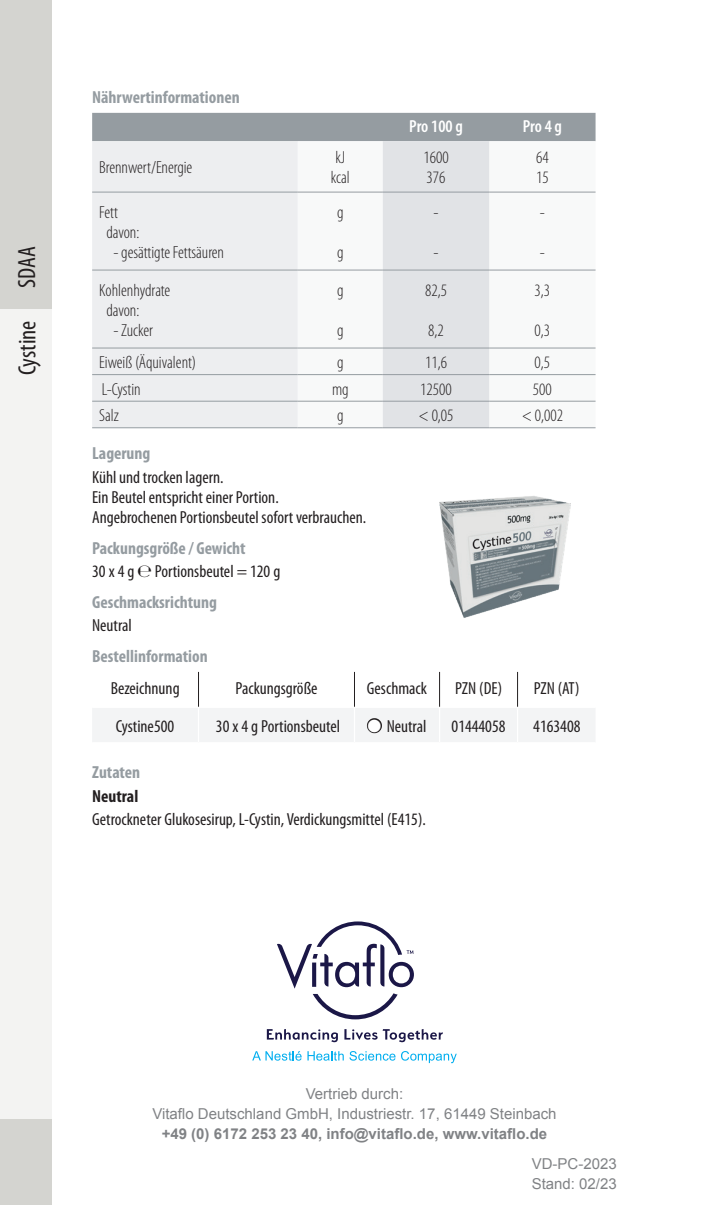
<style>
.page{position:relative;width:709px;height:1205px;background:#fff}
.page>*{position:absolute;margin:0;border:0;box-sizing:border-box;transform-origin:0 0}
.t1{font:condensed 25px "Myriad Pro";color:#231f20}
.t2{font:condensed 17.5px/20px "Myriad Pro";color:#231f20}
.t3{font:300 condensed 17.5px/20px "Myriad Pro";color:#231f20}
.t4{font:700 condensed 17.5px "Myriad Pro";color:#959ca1}
.t5{font:600 condensed 17.5px "Myriad Pro";letter-spacing:-.005em;color:#fff}
.t6{font:700 condensed 17.5px "Myriad Pro";color:#231f20}
.t7{font:15px/20px "Arial";color:#808285;text-align:center}
.t8{font:700 15px "Arial";color:#808285}
.s1{font-weight:700;color:#959ca1}
.s2{font-weight:300;font-stretch:normal}
</style>
<div class="page">
<div style="left:0;top:309px;width:52px;height:811px;background:#f3f3f2"></div>
<div style="left:0;top:1120px;width:52px;height:85px;background:#d4d4d0"></div>
<div style="left:0;top:0;width:52px;height:309px;background:#d4d4d0"></div>
<svg style="left:92px;top:113px;width:503px;height:314px"></svg>
<hr style="left:92px;top:192px;width:206px;height:1px;background:#959ca1">
<hr style="left:298px;top:192px;width:85px;height:1px;background:#959ca1">
<hr style="left:383px;top:192px;width:106px;height:1px;background:#959ca1">
<hr style="left:489px;top:192px;width:106px;height:1px;background:#959ca1">
<hr style="left:92px;top:270px;width:206px;height:1px;background:#959ca1">
<hr style="left:298px;top:270px;width:85px;height:1px;background:#959ca1">
<hr style="left:383px;top:270px;width:106px;height:1px;background:#959ca1">
<hr style="left:489px;top:270px;width:106px;height:1px;background:#959ca1">
<hr style="left:92px;top:348px;width:206px;height:1px;background:#959ca1">
<hr style="left:298px;top:348px;width:85px;height:1px;background:#959ca1">
<hr style="left:383px;top:348px;width:106px;height:1px;background:#959ca1">
<hr style="left:489px;top:348px;width:106px;height:1px;background:#959ca1">
<hr style="left:92px;top:374px;width:206px;height:1px;background:#959ca1">
<hr style="left:92px;top:401px;width:206px;height:1px;background:#959ca1">
<hr style="left:92px;top:427px;width:206px;height:1px;background:#959ca1">
<hr style="left:298px;top:374px;width:85px;height:1px;background:#959ca1">
<hr style="left:298px;top:401px;width:85px;height:1px;background:#959ca1">
<hr style="left:298px;top:427px;width:85px;height:1px;background:#959ca1">
<hr style="left:383px;top:374px;width:106px;height:1px;background:#959ca1">
<hr style="left:383px;top:401px;width:106px;height:1px;background:#959ca1">
<hr style="left:383px;top:427px;width:106px;height:1px;background:#959ca1">
<hr style="left:489px;top:374px;width:106px;height:1px;background:#959ca1">
<hr style="left:489px;top:401px;width:106px;height:1px;background:#959ca1">
<hr style="left:489px;top:427px;width:106px;height:1px;background:#959ca1">
<div style="left:92px;top:708px;width:503px;height:34px;background:#f3f4f5"></div>
<hr style="left:439px;top:672px;width:1px;height:35px;background:#231f20">
<hr style="left:517px;top:672px;width:1px;height:35px;background:#231f20">
<hr style="left:198px;top:708px;width:1px;height:34px;background:#fff">
<hr style="left:354px;top:708px;width:1px;height:34px;background:#fff">
<hr style="left:439px;top:708px;width:1px;height:34px;background:#fff">
<hr style="left:517px;top:708px;width:1px;height:34px;background:#fff">
<hr style="left:198px;top:672px;width:1px;height:35px;background:#231f20">
<hr style="left:354px;top:672px;width:1px;height:35px;background:#231f20">
<img style="left:439px;top:496px;width:132px;height:122px">
<svg style="left:267px;top:1029px;width:71px;height:13px"></svg>
<svg style="left:344px;top:1029px;width:99px;height:13px"></svg>
<svg style="left:252px;top:1051px;width:49px;height:9px"></svg>
<svg style="left:307px;top:1051px;width:88px;height:9px"></svg>
<svg style="left:401px;top:1051px;width:56px;height:12px"></svg>
<svg style="left:277px;top:921px;width:137px;height:98px"></svg>
<h1 class="t1" style="left:12px;top:288px;width:43px;rotate:-90deg">SDAA</h1>
<h1 class="t1" style="left:12px;top:375px;width:56px;rotate:-90deg">Cystine</h1>
<p class="t4" style="left:92px;top:86px;width:149px">Nährwertinformationen</p>
<p class="t5" style="left:409px;top:115px;width:55px">Pro 100 g</p>
<p class="t5" style="left:522px;top:115px;width:41px">Pro 4 g</p>
<p class="t3" style="left:99px;top:157px;width:95px">Brennwert/Energie</p>
<p class="t3" style="left:331px;top:147px;width:20px">kJ kcal</p>
<p class="t3" style="left:423px;top:147px;width:27px">1600<br>376</p>
<p class="t3" style="left:536px;top:147px;width:14px">64<br>15</p>
<p class="t3" style="left:106px;top:202px;width:35px;text-indent:-7px">Fett davon:</p>
<p class="t3" style="left:113px;top:242px;width:112px">- gesättigte Fettsäuren</p>
<p class="t3" style="left:337px;top:202px;width:8px">g</p>
<p class="t3" style="left:337px;top:242px;width:8px">g</p>
<p class="t3" style="left:433px;top:202px;width:7px">-</p>
<p class="t3" style="left:433px;top:242px;width:7px">-</p>
<p class="t3" style="left:540px;top:202px;width:7px">-</p>
<p class="t3" style="left:540px;top:242px;width:7px">-</p>
<p class="t3" style="left:106px;top:280px;width:65px;text-indent:-7px">Kohlenhydrate davon:</p>
<p class="t3" style="left:113px;top:320px;width:41px">- Zucker</p>
<p class="t3" style="left:337px;top:280px;width:8px">g</p>
<p class="t3" style="left:337px;top:320px;width:8px">g</p>
<p class="t3" style="left:425px;top:280px;width:23px">82,5</p>
<p class="t3" style="left:428px;top:320px;width:17px">8,2</p>
<p class="t3" style="left:534px;top:280px;width:17px">3,3</p>
<p class="t3" style="left:534px;top:320px;width:17px">0,3</p>
<p class="t3" style="left:99px;top:352px;width:98px">Eiweiß (Äquivalent)</p>
<p class="t3" style="left:337px;top:352px;width:8px">g</p>
<p class="t3" style="left:425px;top:352px;width:23px">11,6</p>
<p class="t3" style="left:534px;top:352px;width:17px">0,5</p>
<p class="t3" style="left:102px;top:379px;width:40px">L-Cystin</p>
<p class="t3" style="left:332px;top:379px;width:18px">mg</p>
<p class="t3" style="left:420px;top:379px;width:33px">12500</p>
<p class="t3" style="left:533px;top:379px;width:20px">500</p>
<p class="t3" style="left:99px;top:405px;width:21px">Salz</p>
<p class="t3" style="left:337px;top:405px;width:8px">g</p>
<p class="t3" style="left:418px;top:405px;width:37px">&lt; 0,05</p>
<p class="t3" style="left:521px;top:405px;width:43px">&lt; 0,002</p>
<p class="t4" style="left:92px;top:443px;width:60px">Lagerung</p>
<p class="t2" style="left:92px;top:467px;width:276px">Kühl und trocken lagern.<br>Ein Beutel entspricht einer Portion.<br>Angebrochenen Portionsbeutel sofort verbrauchen.</p>
<p class="t2" style="left:92px;top:536px;width:190px;line-height:23.5px"><span class="s1">Packungsgröße / Gewicht<br></span>30 x 4 g <span class="s2">℮</span> Portionsbeutel = 120 g</p>
<p class="t4" style="left:92px;top:591px;width:126px">Geschmacksrichtung</p>
<p class="t2" style="left:92px;top:615px;width:41px">Neutral</p>
<p class="t4" style="left:92px;top:645px;width:117px">Bestellinformation</p>
<p class="t2" style="left:111px;top:678px;width:70px">Bezeichnung</p>
<p class="t2" style="left:235px;top:678px;width:84px">Packungsgröße</p>
<p class="t2" style="left:367px;top:678px;width:62px">Geschmack</p>
<p class="t2" style="left:455px;top:678px;width:48px">PZN (DE)</p>
<p class="t2" style="left:534px;top:678px;width:47px">PZN (AT)</p>
<p class="t2" style="left:116px;top:715px;width:60px">Cystine500</p>
<p class="t2" style="left:216px;top:715px;width:126px">30 x 4 g Portionsbeutel</p>
<p class="t2" style="left:367px;top:716px;width:60px">● Neutral</p>
<p class="t2" style="left:451px;top:715px;width:55px">01444058</p>
<p class="t2" style="left:533px;top:715px;width:49px">4163408</p>
<p class="t4" style="left:92px;top:761px;width:50px">Zutaten</p>
<p class="t6" style="left:92px;top:785px;width:48px">Neutral</p>
<p class="t2" style="left:92px;top:809px;width:335px">Getrockneter Glukosesirup, L-Cystin, Verdickungsmittel (E415).</p>
<p class="t7" style="left:152px;top:1084px;width:406px">Vertrieb durch:<br>Vitaflo Deutschland GmbH, Industriestr. 17, 61449 Steinbach</p>
<p class="t8" style="left:162px;top:1124px;width:387px">+49 (0) 6172 253 23 40, info@vitaflo.de, www.vitaflo.de</p>
<p class="t7" style="left:531px;top:1153px;width:87px;text-align:left">VD-PC-2023<br>Stand: 02/23</p>
</div>
